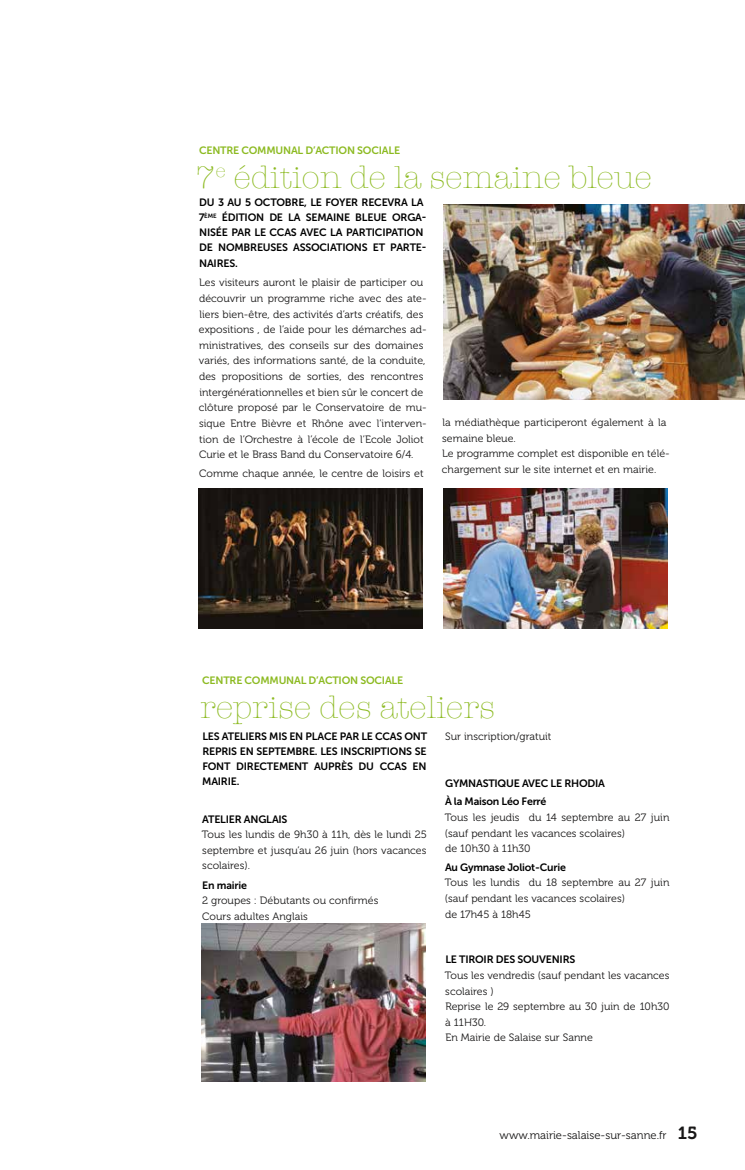
<style>
.page{position:relative;width:745px;height:1170px;background:#fff}
.page>*{position:absolute;margin:0;border:0;box-sizing:border-box;transform-origin:0 0}
.t1{font:300 32.5px "American Typewriter";color:#8cba21}
.t2{font:11.25px "Museo 300";color:#181717}
.t3{font:10.62px/15.6px "Museo 300";letter-spacing:.005em;color:#181717}
.t4{font:10.62px/15.1px "Museo Sans 700";letter-spacing:-.02em;color:#000}
.t5{font:10.62px "Museo Sans 700";letter-spacing:-.02em;color:#8cba21}
.s1{font-family:"Museo 700";font-size:17.5px}
</style>
<div class="page">
<img style="left:443px;top:205px;width:301px;height:194px">
<img style="left:198px;top:488px;width:224px;height:140px">
<img style="left:201px;top:923px;width:224px;height:158px">
<img style="left:443px;top:488px;width:224px;height:140px">
<p class="t5" style="left:199px;top:145px;width:202px">CENTRE COMMUNAL D’ACTION SOCIALE</p>
<h1 class="t1" style="left:195px;top:153px;width:457px">7<sup>e</sup> édition de la semaine bleue</h1>
<p class="t4" style="left:199px;top:195px;width:229px">DU 3 AU 5 OCTOBRE, LE FOYER RECEVRA LA<br>7<sup>ÈME</sup> ÉDITION DE LA SEMAINE BLEUE ORGA-<br>NISÉE PAR LE CCAS AVEC LA PARTICIPATION<br>DE NOMBREUSES ASSOCIATIONS ET PARTE-<br>NAIRES.</p>
<p class="t3" style="left:199px;top:275px;width:229px">Les visiteurs auront le plaisir de participer ou découvrir un programme riche avec des ate&shy;liers bien-être, des activités d’arts créatifs, des expositions , de l’aide pour les démarches ad&shy;ministratives, des conseils sur des domaines variés, des informations santé, de la conduite, des propositions de sorties, des rencontres intergénérationnelles et bien sûr le concert de clôture proposé par le Conservatoire de mu&shy;sique Entre Bièvre et Rhône avec l’interven&shy;tion de l’Orchestre à l’école de l’Ecole Joliot Curie et le Brass Band du Conservatoire 6/4.</p>
<p class="t3" style="left:199px;top:466px;width:226px">Comme chaque année, le centre de loisirs et</p>
<p class="t3" style="left:441px;top:414px;width:229px">la médiathèque participeront également à la semaine bleue.<br>Le programme complet est disponible en télé&shy;chargement sur le site internet et en mairie.</p>
<p class="t5" style="left:202px;top:674px;width:202px">CENTRE COMMUNAL D’ACTION SOCIALE</p>
<h1 class="t1" style="left:200px;top:683px;width:296px">reprise des ateliers</h1>
<p class="t4" style="left:202px;top:728px;width:226px;text-align:justify">LES ATELIERS MIS EN PLACE PAR LE CCAS ONT REPRIS EN SEPTEMBRE. LES INSCRIPTIONS SE FONT DIRECTEMENT AUPRÈS DU CCAS EN MAIRIE.</p>
<p class="t4" style="left:202px;top:811px;width:87px">ATELIER ANGLAIS</p>
<p class="t3" style="left:201px;top:826px;width:226px;text-align:justify">Tous les lundis de 9h30 à 11h, dès le lundi 25 septembre et jusqu’au 26 juin (hors vacances scolaires).</p>
<p class="t4" style="left:202px;top:877px;width:46px">En mairie</p>
<p class="t3" style="left:202px;top:892px;width:178px">2 groupes : Débutants ou confirmés<br>Cours adultes Anglais</p>
<p class="t3" style="left:445px;top:729px;width:108px">Sur inscription/gratuit</p>
<p class="t4" style="left:445px;top:773px;width:161px;line-height:18.5px">GYMNASTIQUE AVEC LE RHODIA<br>À la Maison Léo Ferré</p>
<p class="t3" style="left:444px;top:809px;width:226px">Tous les jeudis du 14 septembre au 27 juin (sauf pendant les vacances scolaires)<br>de 10h30 à 11h30</p>
<p class="t4" style="left:445px;top:859px;width:122px">Au Gymnase Joliot-Curie</p>
<p class="t3" style="left:444px;top:875px;width:226px">Tous les lundis du 18 septembre au 27 juin (sauf pendant les vacances scolaires)<br>de 17h45 à 18h45</p>
<p class="t4" style="left:445px;top:951px;width:131px">LE TIROIR DES SOUVENIRS</p>
<p class="t3" style="left:444px;top:967px;width:226px">Tous les vendredis (sauf pendant les vacances scolaires )<br>Reprise le 29 septembre au 30 juin de 10h30 à 11H30.<br>En Mairie de Salaise sur Sanne</p>
<p class="t2" style="left:499px;top:1128px;width:199px">www.mairie-salaise-sur-sanne.fr <span class="s1">15</span></p>
</div>
